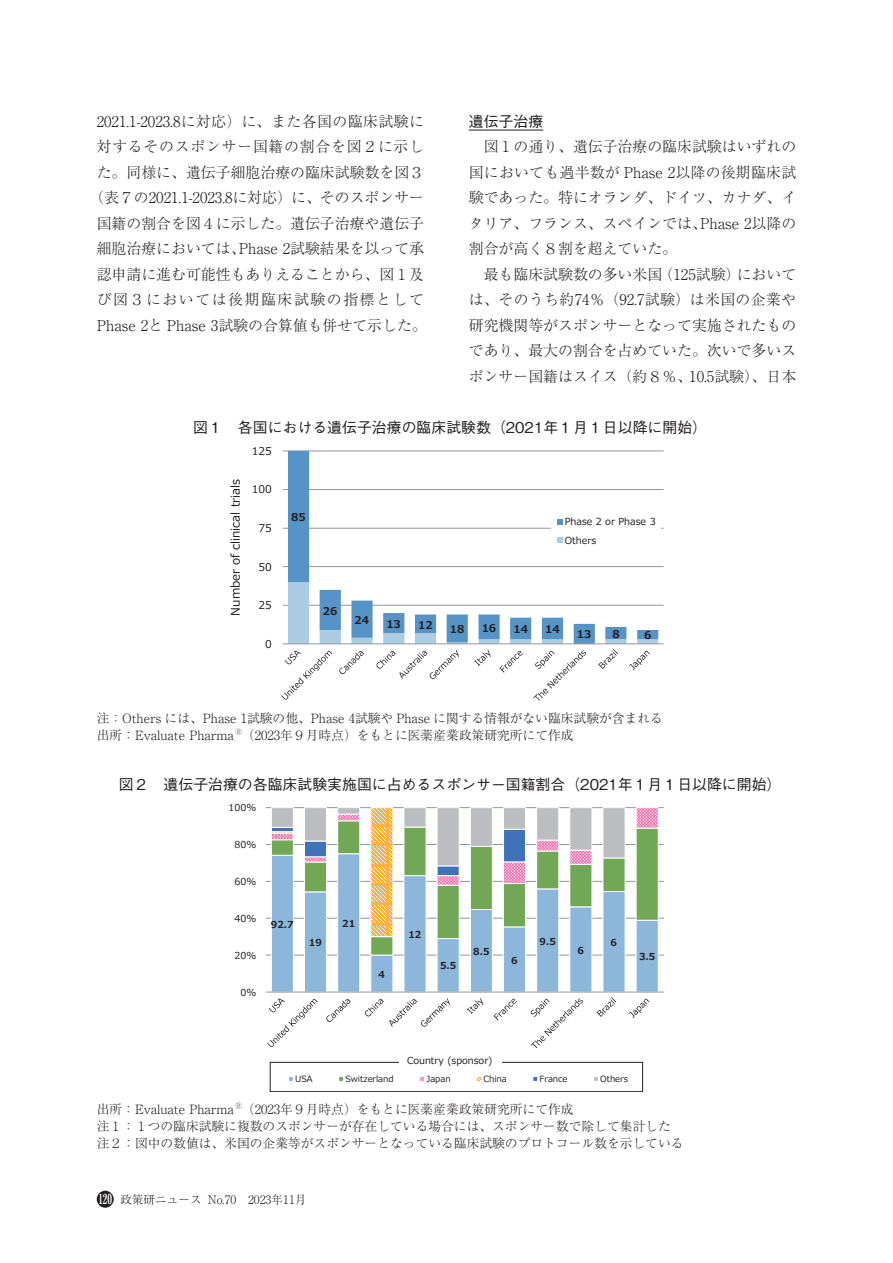
<style>
.page{position:relative;width:893px;height:1263px;background:#fff}
.page>*{position:absolute;margin:0;border:0;box-sizing:border-box;transform-origin:0 0}
.t1{font:300 14.85px/25.5px "Ryumin Pro";color:#231f20;text-align:center}
.t2{font:500 14.85px "Gothic BBB Pro";color:#231f20}
.t3{font:300 12.75px/17px "Ryumin Pro";color:#231f20}
.t4{font:11.85px "Meiryo UI";color:#231f20}
.t5{font:300 11.7px "Ryumin Pro";color:#231f20}
.t6{font:700 10.8px "Meiryo UI";letter-spacing:-.005em;color:#231f20}
.t7{font:10.8px "Meiryo UI";color:#231f20}
.t8{font:9.75px/18.9px "Meiryo UI";color:#231f20}
.t9{font:9.6px "Meiryo UI";color:#231f20}
.t10{font:700 9.6px "Meiryo UI";letter-spacing:.005em;color:#231f20}
.t11{font:8.55px "Meiryo UI";color:#231f20}
.s1{font-weight:500;font-size:13.8px;color:#fff}
</style>
<div class="page">
<div style="left:97px;top:1191px;width:17px;height:17px;background:#231f20;border-radius:50%"></div>
<hr style="left:469px;top:130px;width:74px;height:1px;background:#231f20">
<hr style="left:283px;top:605px;width:381px;height:1px;background:#939598">
<hr style="left:283px;top:566px;width:381px;height:1px;background:#939598">
<hr style="left:283px;top:528px;width:381px;height:1px;background:#939598">
<hr style="left:283px;top:489px;width:381px;height:1px;background:#939598">
<hr style="left:283px;top:451px;width:381px;height:1px;background:#939598">
<svg style="left:288px;top:451px;width:370px;height:131px"></svg>
<hr style="left:283px;top:643px;width:381px;height:1px;background:#939598">
<svg style="left:281px;top:582px;width:377px;height:119px"></svg>
<div style="left:551px;top:512px;width:110px;height:38px;background:#fff"></div>
<svg style="left:557px;top:519px;width:5px;height:5px"></svg>
<svg style="left:557px;top:538px;width:5px;height:5px"></svg>
<hr style="left:266px;top:955px;width:398px;height:1px;background:#939598">
<hr style="left:266px;top:918px;width:398px;height:1px;background:#939598">
<hr style="left:266px;top:881px;width:398px;height:1px;background:#939598">
<hr style="left:266px;top:844px;width:398px;height:1px;background:#939598">
<hr style="left:266px;top:807px;width:398px;height:1px;background:#939598">
<svg style="left:271px;top:955px;width:388px;height:37px"></svg>
<svg style="left:271px;top:937px;width:388px;height:18px"></svg>
<svg style="left:271px;top:807px;width:388px;height:130px"></svg>
<hr style="left:266px;top:992px;width:398px;height:1px;background:#939598">
<svg style="left:267px;top:998px;width:51px;height:49px"></svg>
<svg style="left:326px;top:999px;width:25px;height:23px"></svg>
<svg style="left:365px;top:998px;width:85px;height:29px"></svg>
<svg style="left:467px;top:998px;width:16px;height:16px"></svg>
<svg style="left:493px;top:999px;width:24px;height:21px"></svg>
<svg style="left:531px;top:998px;width:52px;height:50px"></svg>
<svg style="left:597px;top:997px;width:19px;height:20px"></svg>
<svg style="left:629px;top:999px;width:20px;height:19px"></svg>
<svg style="left:289px;top:1077px;width:4px;height:4px"></svg>
<svg style="left:339px;top:1077px;width:4px;height:4px"></svg>
<svg style="left:419px;top:1076px;width:5px;height:6px"></svg>
<svg style="left:476px;top:1076px;width:6px;height:6px"></svg>
<svg style="left:533px;top:1077px;width:5px;height:4px"></svg>
<svg style="left:594px;top:1077px;width:4px;height:4px"></svg>
<div style="left:270px;top:1062px;width:373px;height:30px;border:1px solid #231f20"></div>
<div style="left:399px;top:1048px;width:102px;height:24px;background:#fff"></div>
<p class="t1" style="left:89px;top:107px;width:339px">2021.1-2023.8に対応）に、また各国の臨床試験に対するそのスポンサー国籍の割合を図２に示した。同様に、遺伝子細胞治療の臨床試験数を図３（表７の2021.1-2023.8に対応）に、そのスポンサー国籍の割合を図４に示した。遺伝子治療や遺伝子細胞治療においては、Phase 2試験結果を以って承認申請に進む可能性もありえることから、図１及び図３においては後期臨床試験の指標として<br>Phase 2と Phase 3試験の合算値も併せて示した。</p>
<p class="t2" style="left:469px;top:109px;width:76px">遺伝子治療</p>
<p class="t1" style="left:469px;top:133px;width:329px;text-align:left;text-indent:15px">図１の通り、遺伝子治療の臨床試験はいずれの国においても過半数が Phase 2以降の後期臨床試験であった。特にオランダ、ドイツ、カナダ、イタリア、フランス、スペインでは、Phase 2以降の割合が高く８割を超えていた。<br>　最も臨床試験数の多い米国（125試験）においては、そのうち約74％（92.7試験）は米国の企業や研究機関等がスポンサーとなって実施されたものであり、最大の割合を占めていた。次いで多いスポンサー国籍はスイス（約８％、10.5試験）、日本</p>
<p class="t2" style="left:193px;top:415px;width:515px">図１　各国における遺伝子治療の臨床試験数（2021年１月１日以降に開始）</p>
<p class="t4" style="left:227px;top:615px;width:138px;rotate:-90deg">Number of clinical trials</p>
<p class="t7" style="left:252px;top:443px;width:22px">125</p>
<p class="t7" style="left:252px;top:482px;width:22px">100</p>
<p class="t7" style="left:259px;top:521px;width:15px">75</p>
<p class="t7" style="left:259px;top:559px;width:15px">50</p>
<p class="t7" style="left:259px;top:598px;width:15px">25</p>
<p class="t7" style="left:265px;top:636px;width:8px">0</p>
<p class="t6" style="left:291px;top:510px;width:16px">85</p>
<p class="t8" style="left:565px;top:513px;width:92px">Phase 2 or Phase 3<br>Others</p>
<p class="t6" style="left:323px;top:603px;width:16px">26</p>
<p class="t6" style="left:355px;top:612px;width:16px">24</p>
<p class="t6" style="left:386px;top:616px;width:16px">13</p>
<p class="t6" style="left:418px;top:617px;width:16px">12</p>
<p class="t6" style="left:450px;top:622px;width:16px">18</p>
<p class="t6" style="left:482px;top:620px;width:16px">16</p>
<p class="t6" style="left:513px;top:622px;width:16px">14</p>
<p class="t6" style="left:545px;top:622px;width:16px">14</p>
<p class="t6" style="left:577px;top:627px;width:16px">13</p>
<p class="t6" style="left:612px;top:626px;width:9px">8</p>
<p class="t6" style="left:644px;top:628px;width:9px">6</p>
<p class="t3" style="left:97px;top:708px;width:568px">注：Others には、Phase 1試験の他、Phase 4試験や Phase に関する情報がない臨床試験が含まれる出所：Evaluate Pharma <sup>Ⓡ</sup>（2023年９月時点）をもとに医薬産業政策研究所にて作成</p>
<p class="t2" style="left:119px;top:773px;width:664px">図２　遺伝子治療の各臨床試験実施国に占めるスポンサー国籍割合（2021年１月１日以降に開始）</p>
<p class="t9" style="left:228px;top:801px;width:29px">100%</p>
<p class="t9" style="left:234px;top:838px;width:23px">80%</p>
<p class="t9" style="left:234px;top:875px;width:23px">60%</p>
<p class="t9" style="left:234px;top:911px;width:23px">40%</p>
<p class="t9" style="left:234px;top:948px;width:23px">20%</p>
<p class="t9" style="left:240px;top:985px;width:17px">0%</p>
<p class="t10" style="left:271px;top:917px;width:24px">92.7</p>
<p class="t10" style="left:309px;top:936px;width:15px">19</p>
<p class="t10" style="left:342px;top:917px;width:15px">21</p>
<p class="t10" style="left:378px;top:967px;width:8px">4</p>
<p class="t10" style="left:408px;top:927px;width:15px">12</p>
<p class="t10" style="left:440px;top:959px;width:18px">5.5</p>
<p class="t10" style="left:473px;top:944px;width:18px">8.5</p>
<p class="t10" style="left:511px;top:953px;width:8px">6</p>
<p class="t10" style="left:539px;top:934px;width:18px">9.5</p>
<p class="t10" style="left:577px;top:943px;width:8px">6</p>
<p class="t10" style="left:611px;top:935px;width:8px">6</p>
<p class="t10" style="left:639px;top:950px;width:18px">3.5</p>
<p class="t9" style="left:407px;top:1054px;width:87px">Country (sponsor)</p>
<p class="t3" style="left:97px;top:1099px;width:588px">出所：Evaluate Pharma <sup>Ⓡ</sup>（2023年９月時点）をもとに医薬産業政策研究所にて作成<br>注１：１つの臨床試験に複数のスポンサーが存在している場合には、スポンサー数で除して集計した注２：図中の数値は、米国の企業等がスポンサーとなっている臨床試験のプロトコール数を示している</p>
<p class="t11" style="left:295px;top:1073px;width:19px">USA</p>
<p class="t11" style="left:345px;top:1073px;width:50px">Switzerland</p>
<p class="t11" style="left:427px;top:1073px;width:26px">Japan</p>
<p class="t11" style="left:483px;top:1073px;width:25px">China</p>
<p class="t11" style="left:540px;top:1073px;width:29px">France</p>
<p class="t11" style="left:600px;top:1073px;width:29px">Others</p>
<p class="t5" style="left:98px;top:1190px;width:210px"><span class="s1">120</span> 政策研ニュース No.70　2023年11月</p>
</div>
